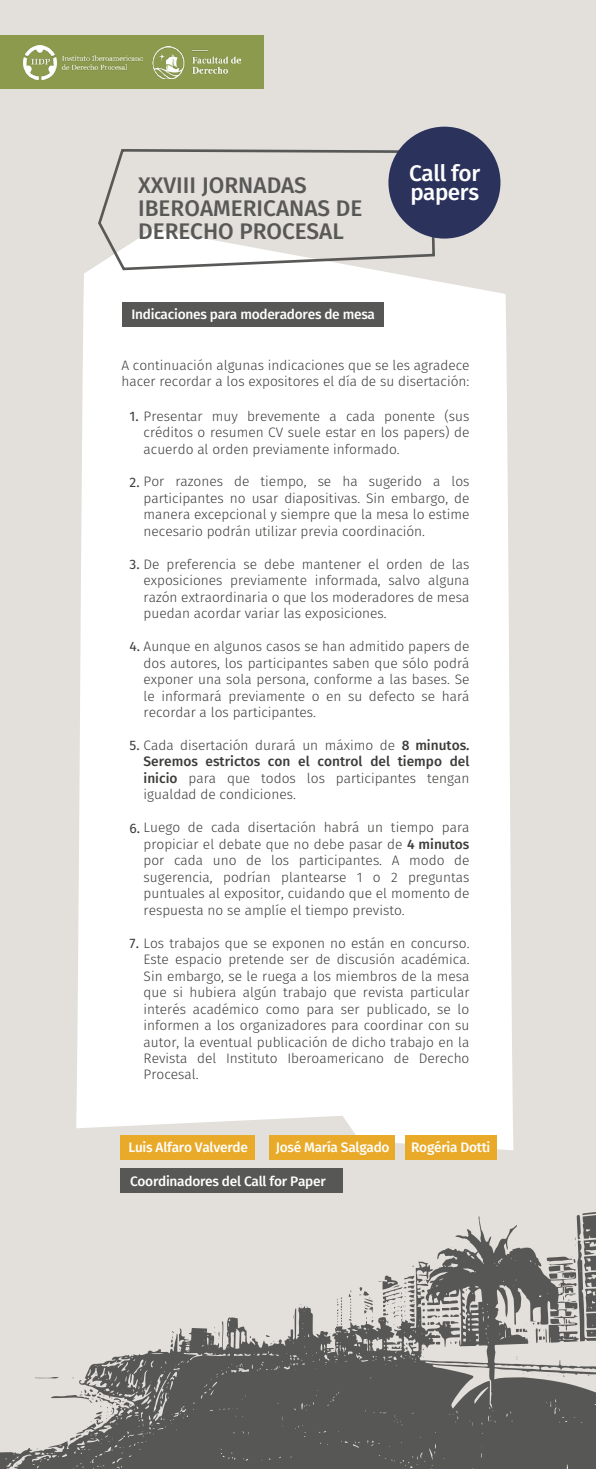
<style>
.page{position:relative;width:596px;height:1469px;background:#fff}
.page>*{position:absolute;margin:0;border:0;box-sizing:border-box;transform-origin:0 0}
.t1{font:500 22.6px/46.2px "Fira Sans";color:#585856}
.t2{font:500 22.6px/19px "Fira Sans";letter-spacing:-.02em;color:#fff}
.t3{font:300 13.7px/16.5px "Fira Sans";color:#3c3c3b;text-align:justify}
.t4{font:500 13.7px "Fira Sans";letter-spacing:-.02em;color:#fff}
.s1{font-weight:400}
.s2{font-weight:500}
</style>
<div class="page">
<div style="left:0;top:0;width:595px;height:1469px;background:#e3e0db"></div>
<div style="left:76px;top:229px;width:437px;height:921px;background:#fff"></div>
<svg style="left:96px;top:148px;width:340px;height:124px"></svg>
<div style="left:0;top:35px;width:263px;height:54px;background:#8b9a4d"></div>
<img style="left:152px;top:47px;width:89px;height:31px">
<img style="left:24px;top:46px;width:119px;height:34px">
<div style="left:388px;top:127px;width:112px;height:112px;background:#2b335d;border-radius:50%"></div>
<svg style="left:0;top:1216px;width:595px;height:253px"></svg>
<svg style="left:35px;top:1377px;width:24px;height:1px"></svg>
<svg style="left:421px;top:1302px;width:38px;height:23px"></svg>
<svg style="left:450px;top:1341px;width:7px;height:3px"></svg>
<svg style="left:348px;top:1290px;width:3px;height:31px"></svg>
<svg style="left:265px;top:1335px;width:9px;height:9px"></svg>
<svg style="left:214px;top:1327px;width:5px;height:12px"></svg>
<svg style="left:336px;top:1297px;width:6px;height:28px"></svg>
<svg style="left:300px;top:1304px;width:7px;height:3px"></svg>
<svg style="left:358px;top:1275px;width:57px;height:50px"></svg>
<svg style="left:170px;top:1328px;width:19px;height:21px"></svg>
<svg style="left:405px;top:1342px;width:2px;height:8px"></svg>
<svg style="left:465px;top:1289px;width:12px;height:18px"></svg>
<svg style="left:515px;top:1212px;width:81px;height:131px"></svg>
<svg style="left:51px;top:1389px;width:81px;height:51px"></svg>
<div style="left:122px;top:302px;width:261px;height:24px;background:#575756"></div>
<div style="left:121px;top:1168px;width:221px;height:24px;background:#575756"></div>
<div style="left:405px;top:1135px;width:91px;height:24px;background:#e9aa2a"></div>
<div style="left:269px;top:1135px;width:126px;height:24px;background:#e9aa2a"></div>
<div style="left:121px;top:1135px;width:133px;height:24px;background:#e9aa2a"></div>
<h1 class="t1" style="left:138px;top:161px;width:207px">XXVIII JORNADAS<br>DERECHO PROCESAL</h1>
<h1 class="t1" style="left:138px;top:184px;width:226px">IBEROAMERICANAS DE</h1>
<p class="t4" style="left:131px;top:304px;width:245px">Indicaciones para moderadores de mesa</p>
<h1 class="t2" style="left:409px;top:163px;width:72px">Call for papers</h1>
<p class="t3" style="left:121px;top:357px;width:349px">A continuación algunas indicaciones que se les agradece hacer recordar a los expositores el día de su disertación:</p>
<p class="t3" style="left:143px;top:407px;width:327px;text-indent:-14px"><span class="s1">1.</span> Presentar muy brevemente a cada ponente (sus créditos o resumen CV suele estar en los papers) de acuerdo al orden previamente informado.</p>
<p class="t3" style="left:143px;top:473px;width:327px;text-indent:-14px"><span class="s1">2.</span> Por razones de tiempo, se ha sugerido a los participantes no usar diapositivas. Sin embargo, de manera excepcional y siempre que la mesa lo estime necesario podrán utilizar previa coordinación.</p>
<p class="t3" style="left:143px;top:556px;width:327px;text-indent:-14px"><span class="s1">3.</span> De preferencia se debe mantener el orden de las exposiciones previamente informada, salvo alguna razón extraordinaria o que los moderadores de mesa puedan acordar variar las exposiciones.</p>
<p class="t3" style="left:143px;top:638px;width:327px;text-indent:-14px"><span class="s1">4.</span> Aunque en algunos casos se han admitido papers de dos autores, los participantes saben que sólo podrá exponer una sola persona, conforme a las bases. Se le informará previamente o en su defecto se hará recordar a los participantes.</p>
<p class="t3" style="left:143px;top:737px;width:327px;text-indent:-14px"><span class="s1">5.</span> Cada disertación durará un máximo de <span class="s2">8 minutos.<br>Seremos estrictos con el control del tiempo del inicio</span> para que todos los participantes tengan igualdad de condiciones.</p>
<p class="t3" style="left:143px;top:819px;width:327px;text-indent:-14px"><span class="s1">6.</span> Luego de cada disertación habrá un tiempo para propiciar el debate que no debe pasar de <span class="s2">4 minutos </span>por cada uno de los participantes. A modo de sugerencia, podrían plantearse 1 o 2 preguntas puntuales al expositor, cuidando que el momento de respuesta no se amplíe el tiempo previsto.</p>
<p class="t3" style="left:143px;top:934px;width:327px;text-indent:-14px"><span class="s1">7.</span> Los trabajos que se exponen no están en concurso.<br>Este espacio pretende ser de discusión académica.<br>Sin embargo, se le ruega a los miembros de la mesa que si hubiera algún trabajo que revista particular interés académico como para ser publicado, se lo informen a los organizadores para coordinar con su autor, la eventual publicación de dicho trabajo en la Revista del Instituto Iberoamericano de Derecho Procesal.</p>
<p class="t4" style="left:128px;top:1136px;width:121px">Luis Alfaro Valverde</p>
<p class="t4" style="left:275px;top:1136px;width:115px">José María Salgado</p>
<p class="t4" style="left:411px;top:1136px;width:81px">Rogéria Dotti</p>
<p class="t4" style="left:130px;top:1170px;width:197px">Coordinadores del Call for Paper</p>
</div>
